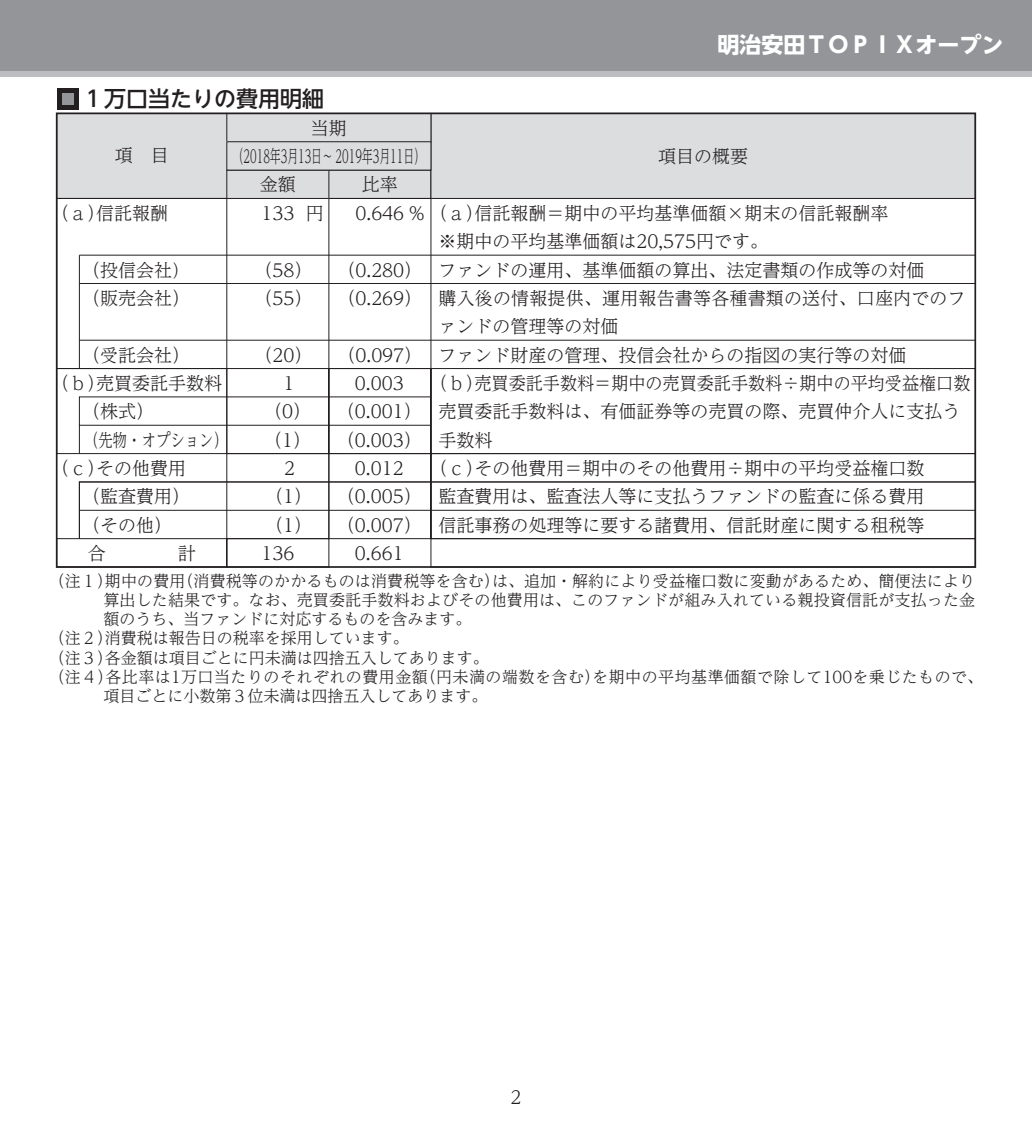
<style>
.page{position:relative;width:1032px;height:1134px;background:#fff}
.page>*{position:absolute;margin:0;border:0;box-sizing:border-box;transform-origin:0 0}
.t1{font:22px "UD Shin Go NT Pro Bold 90 msp RKSJ H";color:#fff}
.t2{font:22px "UD Shin Go NT Pro Medium 90 msp RKSJ H";color:#231f20}
.t3{font:18px/28.4px "UD Reimin Pro Light 90 msp RKSJ H";color:#231f20}
.t4{font:18px "UD Reimin Pro Light 90 msp RKSJ H";color:#231f20;scale:.6 1}
.t5{font:16px "UD Reimin Pro Light 90 msp RKSJ H";letter-spacing:.01em;color:#231f20}
.t6{font:16px "UD Reimin Pro Light 90 msp RKSJ H";letter-spacing:.03em;color:#231f20}
.s1{font-size:17px}
</style>
<div class="page">
<div style="left:0;top:0;width:1032px;height:71px;background:#939598"></div>
<div style="left:0;top:71px;width:1032px;height:6px;background:#bcbdc0"></div>
<svg style="left:79px;top:396px;width:147px;height:58px"></svg>
<div style="left:57px;top:113px;width:170px;height:85px;background:#dcdddf"></div>
<div style="left:431px;top:113px;width:544px;height:85px;background:#dcdddf"></div>
<div style="left:430px;top:113px;width:546px;height:86px;border:1px solid #231f20"></div>
<div style="left:227px;top:113px;width:204px;height:29px;background:#dcdddf"></div>
<svg style="left:59px;top:141px;width:373px;height:228px"></svg>
<hr style="left:79px;top:255px;width:896px;height:1px;background:#231f20">
<hr style="left:79px;top:283px;width:896px;height:1px;background:#231f20">
<hr style="left:79px;top:340px;width:896px;height:1px;background:#231f20">
<hr style="left:79px;top:255px;width:1px;height:114px;background:#231f20">
<svg style="left:329px;top:454px;width:647px;height:27px"></svg>
<svg style="left:56px;top:481px;width:920px;height:87px"></svg>
<svg style="left:226px;top:368px;width:750px;height:86px"></svg>
<div style="left:57px;top:88px;width:22px;height:22px;background:#231f20"></div>
<div style="left:62px;top:93px;width:11px;height:12px;background:#939598"></div>
<p class="t1" style="left:717px;top:37px;width:287px">明治安田ＴＯＰＩＸオープン</p>
<p class="t2" style="left:82px;top:91px;width:243px">１万口当たりの費用明細</p>
<p class="t3" style="left:115px;top:144px;width:55px">項　目</p>
<p class="t3" style="left:658px;top:144px;width:91px">項目の概要</p>
<p class="t3" style="left:311px;top:116px;width:37px">当期</p>
<p class="t4" style="left:233px;top:149px;width:322px">（2018年3月13日～ 2019年3月11日）</p>
<p class="t3" style="left:260px;top:173px;width:37px">金額</p>
<p class="t3" style="left:362px;top:173px;width:37px">比率</p>
<p class="t3" style="left:51px;top:201px;width:118px">（ａ）信託報酬</p>
<p class="t3" style="left:306px;top:201px;width:19px">円</p>
<p class="t3" style="left:355px;top:201px;width:534px">0.646 ％（ａ）信託報酬＝期中の平均基準価額×期末の信託報酬率</p>
<p class="t3" style="left:82px;top:258px;width:109px">（投信会社<span class="s1">）</span>（販売会社）</p>
<p class="t3" style="left:82px;top:343px;width:109px">（受託会社）</p>
<p class="t3" style="left:261px;top:201px;width:34px">133</p>
<p class="t3" style="left:438px;top:230px;width:487px">※期中の平均基準価額は20,575円です。<br>ファンドの運用、基準価額の算出、法定書類の作成等の対価</p>
<p class="t3" style="left:254px;top:258px;width:59px">（58）（55）</p>
<p class="t3" style="left:254px;top:343px;width:59px">（20）</p>
<p class="t3" style="left:337px;top:258px;width:86px">（0.280）（0.269）</p>
<p class="t3" style="left:337px;top:343px;width:86px">（0.097）</p>
<p class="t3" style="left:438px;top:286px;width:529px">購入後の情報提供、運用報告書等各種書類の送付、口座内でのファンドの管理等の対価</p>
<p class="t3" style="left:438px;top:343px;width:469px">ファンド財産の管理、投信会社からの指図の実行等の対価</p>
<p class="t3" style="left:82px;top:371px;width:147px;text-indent:-31px">（ｂ）売買委託手数料（株式）<br>（先物・オプション）</p>
<p class="t3" style="left:264px;top:371px;width:48px;text-align:center">1<br>（0）（1）</p>
<p class="t3" style="left:337px;top:371px;width:86px;text-align:center">0.003（0.001）（0.003）</p>
<p class="t3" style="left:438px;top:371px;width:533px;text-indent:-9px">（ｂ）売買委託手数料＝期中の売買委託手数料÷期中の平均受益権口数売買委託手数料は、有価証券等の売買の際、売買仲介人に支払う手数料</p>
<p class="t3" style="left:51px;top:457px;width:136px">（ｃ）その他費用</p>
<p class="t3" style="left:337px;top:457px;width:86px;text-align:center">0.012（0.005）（0.007）<br>0.661</p>
<p class="t3" style="left:261px;top:457px;width:52px;text-indent:23px">2（1）（1）<br>136</p>
<p class="t3" style="left:82px;top:485px;width:109px">（監査費用）（その他）</p>
<p class="t3" style="left:429px;top:456px;width:496px">（ｃ）その他費用＝期中のその他費用÷期中の平均受益権口数</p>
<p class="t3" style="left:438px;top:485px;width:487px">監査費用は、監査法人等に支払うファンドの監査に係る費用信託事務の処理等に要する諸費用、信託財産に関する租税等</p>
<p class="t5" style="left:49px;top:575px;width:928px">（注１）期中の費用（消費税等のかかるものは消費税等を含む）は、追加・解約により受益権口数に変動があるため、簡便法により</p>
<p class="t5" style="left:103px;top:594px;width:873px">算出した結果です。なお、売買委託手数料およびその他費用は、このファンドが組み入れている親投資信託が支払った金</p>
<p class="t5" style="left:103px;top:613px;width:370px">額のうち、当ファンドに対応するものを含みます。</p>
<p class="t5" style="left:49px;top:632px;width:362px">（注２）消費税は報告日の税率を採用しています。</p>
<p class="t5" style="left:49px;top:651px;width:442px">（注３）各金額は項目ごとに円未満は四捨五入してあります。</p>
<p class="t6" style="left:49px;top:671px;width:936px">（注４）各比率は1万口当たりのそれぞれの費用金額（円未満の端数を含む）を期中の平均基準価額で除して100を乗じたもので、</p>
<p class="t5" style="left:103px;top:690px;width:386px">項目ごとに小数第３位未満は四捨五入してあります。</p>
<p class="t3" style="left:510px;top:1086px;width:12px">2</p>
</div>
